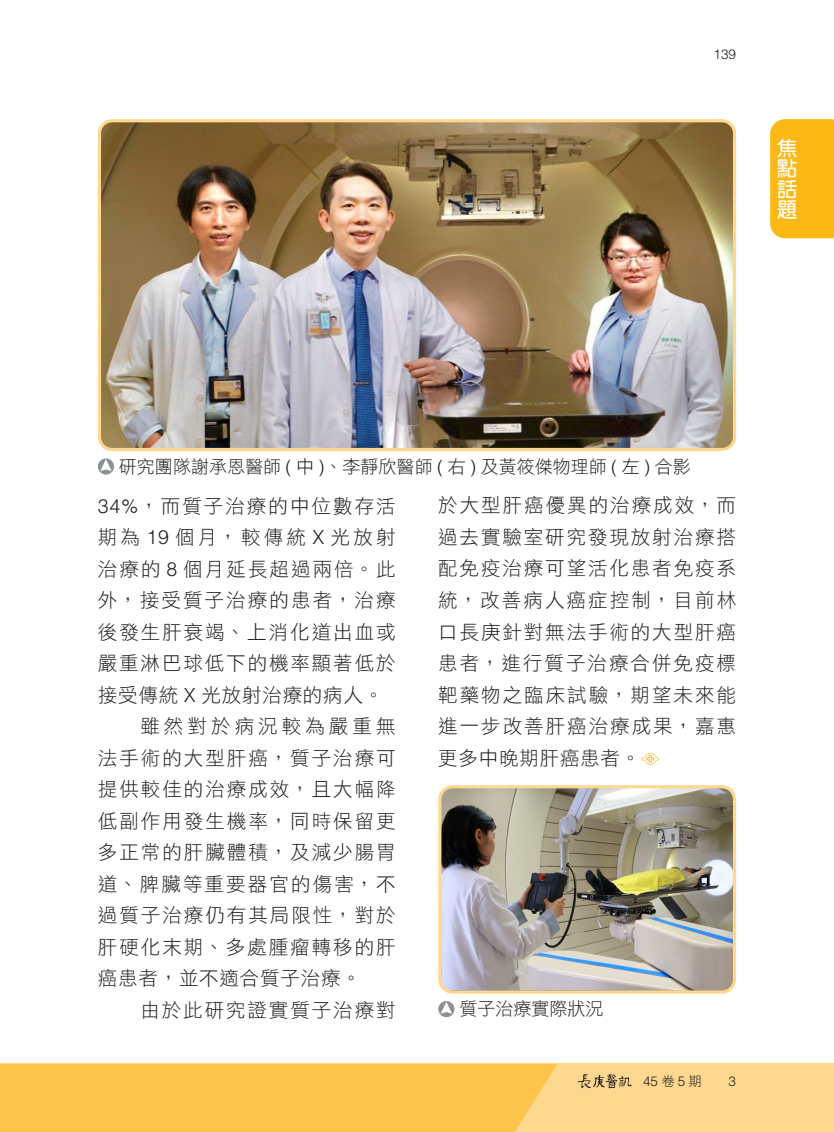
<style>
.page{position:relative;width:834px;height:1132px;background:#fff}
.page>*{position:absolute;margin:0;border:0;box-sizing:border-box;transform-origin:0 0}
.t1{font:700 20.25px/20.2px "AR Yuan B5";color:#fff;text-align:justify}
.t2{font:19.5px/31.5px "DF Hei Std W3";letter-spacing:.1em;color:#231f20;text-align:justify}
.t3{font:19.5px "DF Hei Std W3";letter-spacing:.04em;color:#231f20}
.t4{font:19.5px "DF Hei Std W3";letter-spacing:.17em;color:#231f20}
.t5{font:19.5px "DF Hei Std W3";letter-spacing:.21em;color:#231f20}
.t6{font:18px "DF Hei Std W3";color:#231f20}
.t7{font:300 13.5px "Helvetica LT Std";color:#231f20}
.s1{font-family:"Helvetica LT Std";font-weight:300}
.s2{font-family:"DF Hei Std W3";font-weight:400}
</style>
<div class="page">
<div style="left:0;top:1063px;width:833px;height:68px;background:#fed88f"></div>
<div style="left:0;top:1064px;width:557px;height:67px;background:#fec54d"></div>
<svg style="left:641px;top:753px;width:18px;height:11px"></svg>
<div style="left:98px;top:458px;width:16px;height:16px;background:#8d9298;border-radius:50%"></div>
<svg style="left:100px;top:459px;width:12px;height:12px"></svg>
<img style="left:102px;top:123px;width:630px;height:324px">
<div style="left:98px;top:119px;width:638px;height:332px;border:3px solid #fed88f;border-radius:13px"></div>
<svg style="left:438px;top:1000px;width:16px;height:16px"></svg>
<svg style="left:440px;top:1001px;width:12px;height:12px"></svg>
<img style="left:442px;top:788px;width:290px;height:201px">
<div style="left:438px;top:784px;width:298px;height:209px;border:3px solid #fed88f;border-radius:13px"></div>
<svg style="left:577px;top:1074px;width:54px;height:13px"></svg>
<div style="left:770px;top:119px;width:63px;height:119px;background:#fcb814"></div>
<p class="t7" style="left:713px;top:46px;width:24px">139</p>
<p class="t1" style="left:776px;top:138px;width:21px">焦點話題</p>
<p class="t6" style="left:119px;top:456px;width:573px">研究團隊謝承恩醫師 <span class="s1">(</span> 中 <span class="s1">)</span>、李靜欣醫師 <span class="s1">(</span> 右 <span class="s1">)</span> 及黃筱傑物理師 <span class="s1">(</span> 左 <span class="s1">)</span> 合影</p>
<p class="t2" style="left:98px;top:489px;width:299px"><span class="s1">34%</span>，而質子治療的中位數存活</p>
<p class="t4" style="left:98px;top:526px;width:299px">期為 <span class="s1">19</span> 個月，較傳統 <span class="s1">X</span> 光放射</p>
<p class="t2" style="left:98px;top:552px;width:299px">治療的 <span class="s1">8</span> 個月延長超過兩倍。此</p>
<p class="t2" style="left:98px;top:584px;width:299px">外，接受質子治療的患者，治療</p>
<p class="t2" style="left:98px;top:615px;width:299px">後發生肝衰竭、上消化道出血或</p>
<p class="t2" style="left:98px;top:647px;width:299px">嚴重淋巴球低下的機率顯著低於</p>
<p class="t3" style="left:98px;top:684px;width:287px">接受傳統 <span class="s1">X</span> 光放射治療的病人。</p>
<p class="t5" style="left:140px;top:715px;width:257px">雖然對於病況較為嚴重無</p>
<p class="t2" style="left:98px;top:741px;width:299px">法手術的大型肝癌，質子治療可</p>
<p class="t2" style="left:98px;top:772px;width:299px">提供較佳的治療成效，且大幅降</p>
<p class="t2" style="left:98px;top:804px;width:299px">低副作用發生機率，同時保留更</p>
<p class="t2" style="left:98px;top:835px;width:299px">多正常的肝臟體積，及減少腸胃</p>
<p class="t2" style="left:98px;top:867px;width:299px">道、脾臟等重要器官的傷害，不</p>
<p class="t2" style="left:98px;top:898px;width:299px">過質子治療仍有其局限性，對於</p>
<p class="t2" style="left:98px;top:930px;width:299px">肝硬化末期、多處腫瘤轉移的肝</p>
<p class="t3" style="left:98px;top:967px;width:264px">癌患者，並不適合質子治療。</p>
<p class="t2" style="left:140px;top:993px;width:257px">由於此研究證實質子治療對</p>
<p class="t2" style="left:438px;top:489px;width:299px">於大型肝癌優異的治療成效，而過去實驗室研究發現放射治療搭配免疫治療可望活化患者免疫系統，改善病人癌症控制，目前林口長庚針對無法手術的大型肝癌患者，進行質子治療合併免疫標靶藥物之臨床試驗，期望未來能進一步改善肝癌治療成果，嘉惠更多中晚期肝癌患者。</p>
<p class="t6" style="left:459px;top:998px;width:145px">質子治療實際狀況</p>
<p class="t7" style="left:643px;top:1072px;width:60px">45<span class="s2">卷</span>5<span class="s2">期</span></p>
<p class="t7" style="left:728px;top:1072px;width:9px">3</p>
</div>
